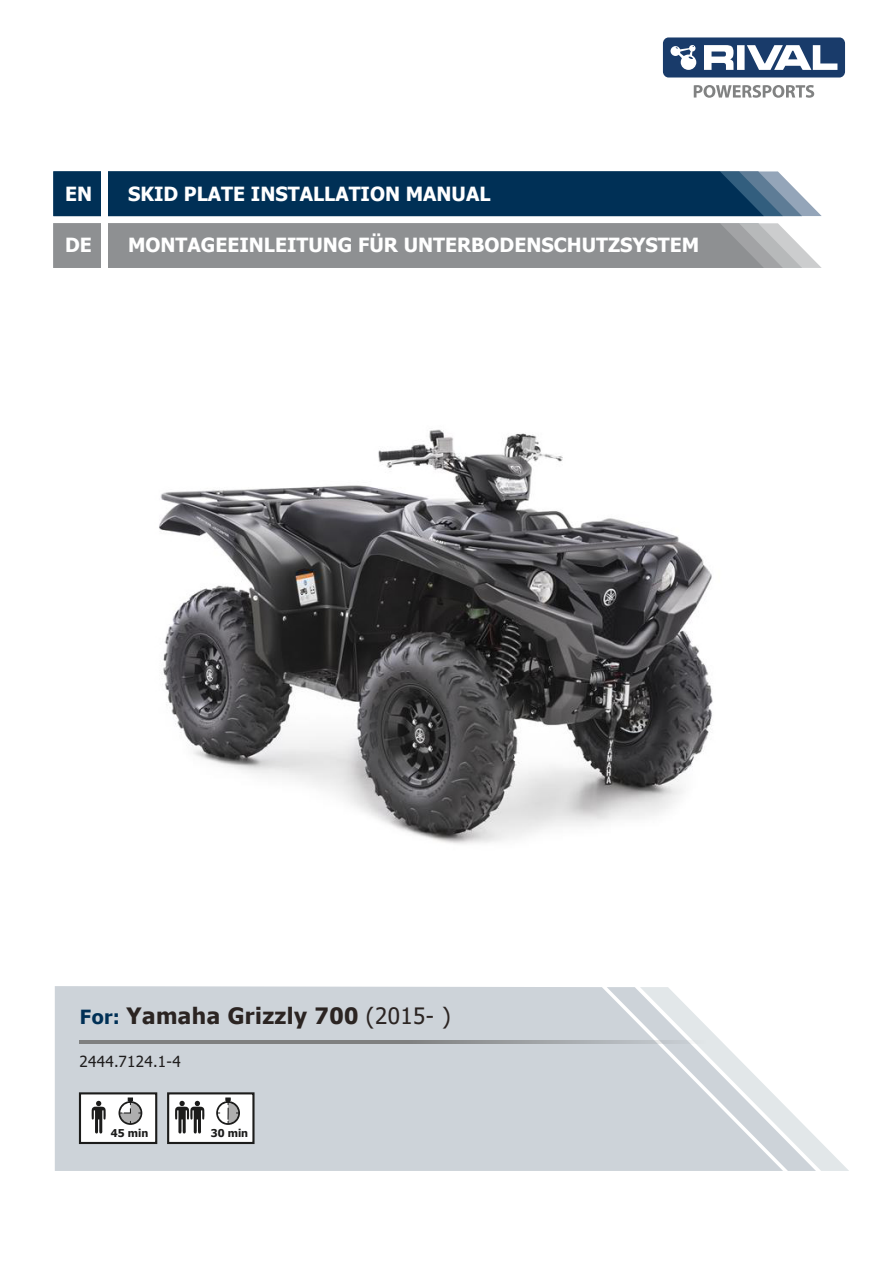
<style>
.page{position:relative;width:893px;height:1263px;background:#fff}
.page>*{position:absolute;margin:0;border:0;box-sizing:border-box;transform-origin:0 0}
.t1{font:700 22.5px "Tahoma";letter-spacing:.02em;color:#2b2422}
.t2{font:700 19.5px "Tahoma";color:#fff}
.t3{font:15.3px "Tahoma";letter-spacing:.02em;color:#1f1d1d}
.t4{font:700 10.8px "Tahoma";color:#1c1c1b}
.s1{font-size:19.5px;color:#003056}
.s2{font-weight:400}
</style>
<div class="page">
<svg style="left:53px;top:171px;width:769px;height:45px;background:#0f3c60"></svg>
<svg style="left:53px;top:223px;width:769px;height:45px;background:#949698"></svg>
<div style="left:101px;top:171px;width:7px;height:148px;background:#fff"></div>
<div style="left:55px;top:986px;width:552px;height:185px;background:#cdd3d9"></div>
<svg style="left:607px;top:987px;width:242px;height:184px"></svg>
<svg style="left:80px;top:1041px;width:640px;height:2px"></svg>
<div style="left:79px;top:1092px;width:78px;height:52px;background:#fff;border:2px solid #1c1c1b"></div>
<div style="left:167px;top:1092px;width:88px;height:52px;background:#fff;border:2px solid #1c1c1b"></div>
<svg style="left:175px;top:1100px;width:29px;height:34px"></svg>
<svg style="left:92px;top:1100px;width:14px;height:34px"></svg>
<svg style="left:216px;top:1098px;width:24px;height:27px"></svg>
<svg style="left:119px;top:1098px;width:23px;height:27px"></svg>
<div style="left:663px;top:37px;width:182px;height:40px;background:#193b6a;border-radius:6px"></div>
<svg style="left:670px;top:45px;width:167px;height:25px"></svg>
<svg style="left:694px;top:85px;width:120px;height:13px"></svg>
<img style="left:159px;top:429px;width:554px;height:415px">
<p class="t2" style="left:65px;top:180px;width:29px">EN</p>
<p class="t2" style="left:128px;top:180px;width:364px">SKID PLATE INSTALLATION MANUAL</p>
<p class="t2" style="left:65px;top:231px;width:28px">DE</p>
<p class="t2" style="left:128px;top:231px;width:573px">MONTAGEEINLEITUNG FÜR UNTERBODENSCHUTZSYSTEM</p>
<p class="t1" style="left:80px;top:1000px;width:372px"><span class="s1">For:</span> Yamaha Grizzly 700 <span class="s2">(2015- )</span></p>
<p class="t3" style="left:80px;top:1051px;width:103px">2444.7124.1-4</p>
<p class="t4" style="left:111px;top:1125px;width:39px">45 min</p>
<p class="t4" style="left:211px;top:1125px;width:39px">30 min</p>
</div>
